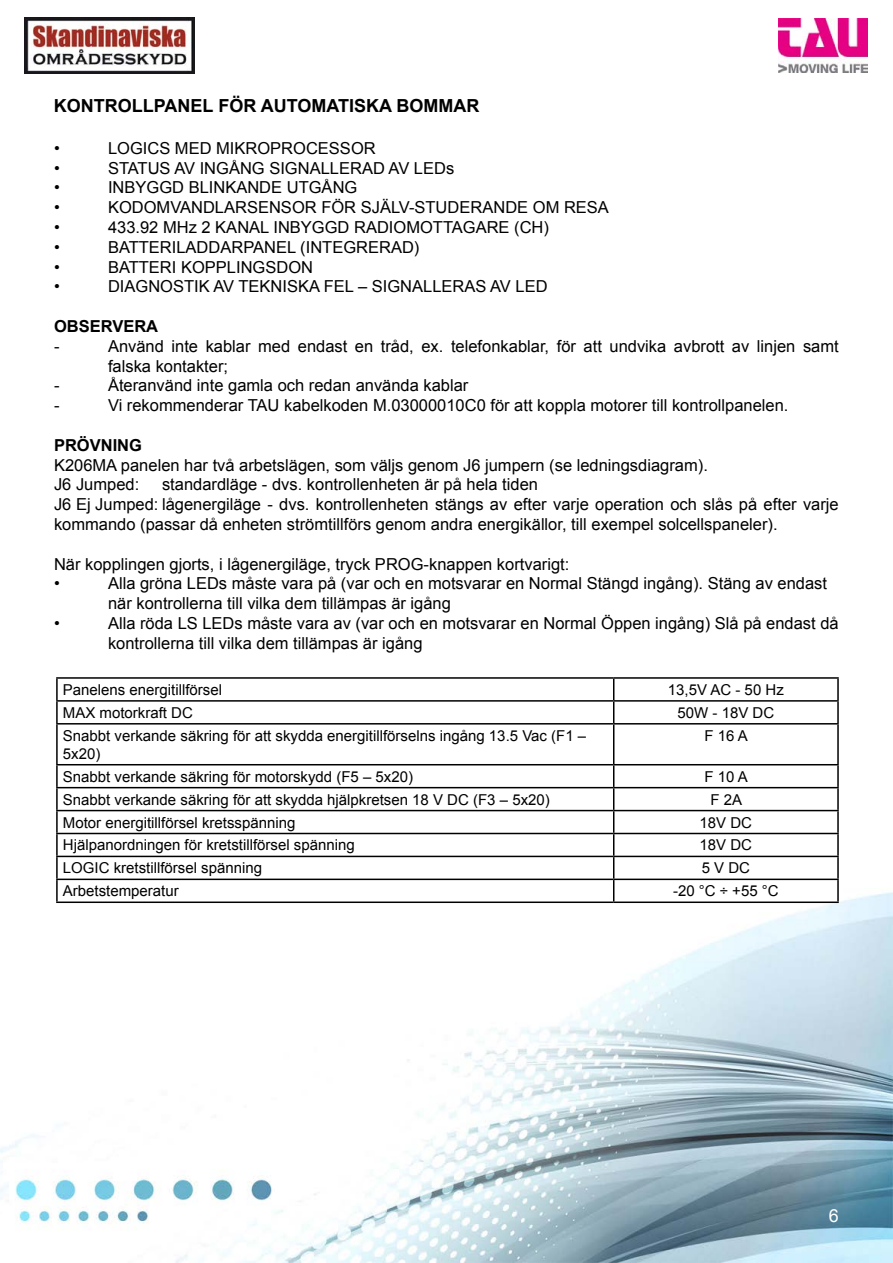
<style>
.page{position:relative;width:893px;height:1263px;background:#fff}
.page>*{position:absolute;margin:0;border:0;box-sizing:border-box;transform-origin:0 0}
.t1{font:700 18px "Arial";color:#000}
.t2{font:18px "Arial";color:#fff}
.t3{font:16.5px/19.8px "Arial";color:#000}
.t4{font:700 16.5px "Arial";color:#000}
.t5{font:15px/18px "Arial";color:#000}
</style>
<div class="page">
<img style="left:0;top:892px;width:893px;height:371px">
<img style="left:24px;top:18px;width:170px;height:55px">
<img style="left:778px;top:19px;width:89px;height:53px">
<svg style="left:58px;top:679px;width:779px;height:222px"></svg>
<hr style="left:56px;top:677px;width:558px;height:2px;background:#000">
<hr style="left:56px;top:679px;width:2px;height:21px;background:#000">
<hr style="left:614px;top:677px;width:225px;height:2px;background:#000">
<hr style="left:837px;top:679px;width:2px;height:21px;background:#000">
<hr style="left:56px;top:700px;width:558px;height:2px;background:#000">
<hr style="left:56px;top:702px;width:2px;height:21px;background:#000">
<hr style="left:614px;top:700px;width:225px;height:2px;background:#000">
<svg style="left:613px;top:679px;width:1px;height:44px"></svg>
<hr style="left:837px;top:702px;width:2px;height:21px;background:#000">
<hr style="left:56px;top:723px;width:558px;height:1px;background:#000">
<hr style="left:56px;top:724px;width:2px;height:40px;background:#000">
<hr style="left:614px;top:723px;width:225px;height:1px;background:#000">
<hr style="left:613px;top:724px;width:1px;height:40px;background:#000">
<hr style="left:837px;top:724px;width:2px;height:40px;background:#000">
<hr style="left:56px;top:764px;width:558px;height:1px;background:#000">
<hr style="left:56px;top:765px;width:2px;height:22px;background:#000">
<hr style="left:614px;top:764px;width:225px;height:1px;background:#000">
<hr style="left:837px;top:765px;width:2px;height:22px;background:#000">
<hr style="left:56px;top:787px;width:558px;height:1px;background:#000">
<hr style="left:56px;top:788px;width:2px;height:22px;background:#000">
<hr style="left:614px;top:787px;width:225px;height:1px;background:#000">
<hr style="left:837px;top:788px;width:2px;height:22px;background:#000">
<hr style="left:56px;top:810px;width:558px;height:1px;background:#000">
<hr style="left:56px;top:811px;width:2px;height:22px;background:#000">
<hr style="left:614px;top:810px;width:225px;height:1px;background:#000">
<hr style="left:837px;top:811px;width:2px;height:22px;background:#000">
<hr style="left:56px;top:833px;width:558px;height:1px;background:#000">
<hr style="left:56px;top:834px;width:2px;height:22px;background:#000">
<hr style="left:614px;top:833px;width:225px;height:1px;background:#000">
<hr style="left:837px;top:834px;width:2px;height:22px;background:#000">
<hr style="left:56px;top:856px;width:558px;height:1px;background:#000">
<hr style="left:56px;top:857px;width:2px;height:21px;background:#000">
<hr style="left:614px;top:856px;width:225px;height:1px;background:#000">
<hr style="left:837px;top:857px;width:2px;height:21px;background:#000">
<hr style="left:56px;top:878px;width:558px;height:2px;background:#000">
<hr style="left:56px;top:880px;width:2px;height:21px;background:#000">
<hr style="left:614px;top:878px;width:225px;height:2px;background:#000">
<svg style="left:613px;top:765px;width:1px;height:136px"></svg>
<hr style="left:837px;top:880px;width:2px;height:21px;background:#000">
<hr style="left:56px;top:901px;width:558px;height:2px;background:#000">
<hr style="left:614px;top:901px;width:225px;height:2px;background:#000">
<p class="t1" style="left:54px;top:94px;width:427px">KONTROLLPANEL FÖR AUTOMATISKA BOMMAR</p>
<p class="t3" style="left:54px;top:138px;width:7px">•</p>
<p class="t3" style="left:108px;top:138px;width:269px">LOGICS MED MIKROPROCESSOR</p>
<p class="t3" style="left:54px;top:158px;width:7px">•</p>
<p class="t3" style="left:108px;top:158px;width:348px">STATUS AV INGÅNG SIGNALLERAD AV LEDs</p>
<p class="t3" style="left:54px;top:178px;width:7px">•</p>
<p class="t3" style="left:108px;top:178px;width:251px">INBYGGD BLINKANDE UTGÅNG</p>
<p class="t3" style="left:54px;top:198px;width:7px">•</p>
<p class="t3" style="left:108px;top:198px;width:502px">KODOMVANDLARSENSOR FÖR SJÄLV-STUDERANDE OM RESA</p>
<p class="t3" style="left:54px;top:217px;width:7px">•</p>
<p class="t3" style="left:108px;top:217px;width:443px">433.92 MHz 2 KANAL INBYGGD RADIOMOTTAGARE (CH)</p>
<p class="t3" style="left:54px;top:237px;width:7px">•</p>
<p class="t3" style="left:108px;top:237px;width:313px">BATTERILADDARPANEL (INTEGRERAD)</p>
<p class="t3" style="left:54px;top:257px;width:7px">•</p>
<p class="t3" style="left:108px;top:257px;width:207px">BATTERI KOPPLINGSDON</p>
<p class="t3" style="left:54px;top:277px;width:7px">•</p>
<p class="t3" style="left:108px;top:277px;width:441px">DIAGNOSTIK AV TEKNISKA FEL – SIGNALLERAS AV LED</p>
<p class="t4" style="left:54px;top:315px;width:106px">OBSERVERA</p>
<p class="t3" style="left:54px;top:336px;width:7px">-</p>
<p class="t3" style="left:108px;top:336px;width:732px">Använd inte kablar med endast en tråd, ex. telefonkablar, för att undvika avbrott av linjen samt falska kontakter;</p>
<p class="t3" style="left:54px;top:376px;width:7px">-</p>
<p class="t3" style="left:108px;top:376px;width:362px">Återanvänd inte gamla och redan använda kablar</p>
<p class="t3" style="left:54px;top:396px;width:7px">-</p>
<p class="t3" style="left:108px;top:396px;width:682px">Vi rekommenderar TAU kabelkoden M.03000010C0 för att koppla motorer till kontrollpanelen.</p>
<p class="t4" style="left:54px;top:434px;width:90px">PRÖVNING</p>
<p class="t3" style="left:54px;top:455px;width:655px">K206MA panelen har två arbetslägen, som väljs genom J6 jumpern (se ledningsdiagram).<br>J6 Jumped:</p>
<p class="t3" style="left:54px;top:475px;width:786px;text-indent:108px">standardläge - dvs. kontrollenheten är på hela tiden<br>J6 Ej Jumped: lågenergiläge - dvs. kontrollenheten stängs av efter varje operation och slås på efter varje kommando (passar då enheten strömtillförs genom andra energikällor, till exempel solcellspaneler).</p>
<p class="t3" style="left:54px;top:554px;width:517px">När kopplingen gjorts, i lågenergiläge, tryck PROG-knappen kortvarigt: •</p>
<p class="t3" style="left:108px;top:574px;width:720px">Alla gröna LEDs måste vara på (var och en motsvarar en Normal Stängd ingång). Stäng av endast när kontrollerna till vilka dem tillämpas är igång</p>
<p class="t3" style="left:54px;top:613px;width:7px">•</p>
<p class="t3" style="left:108px;top:613px;width:732px">Alla röda LS LEDs måste vara av (var och en motsvarar en Normal Öppen ingång) Slå på endast då kontrollerna till vilka dem tillämpas är igång</p>
<p class="t5" style="left:63px;top:681px;width:161px">Panelens energitillförsel</p>
<p class="t5" style="left:668px;top:681px;width:117px">13,5V AC - 50 Hz</p>
<p class="t5" style="left:63px;top:704px;width:132px">MAX motorkraft DC</p>
<p class="t5" style="left:677px;top:704px;width:98px">50W - 18V DC</p>
<p class="t5" style="left:63px;top:727px;width:525px">Snabbt verkande säkring för att skydda energitillförselns ingång 13.5 Vac (F1 –<br>5x20)</p>
<p class="t5" style="left:705px;top:727px;width:45px">F 16 A</p>
<p class="t5" style="left:63px;top:767px;width:352px">Snabbt verkande säkring för motorskydd (F5 – 5x20)</p>
<p class="t5" style="left:705px;top:767px;width:45px">F 10 A</p>
<p class="t5" style="left:63px;top:790px;width:488px">Snabbt verkande säkring för att skydda hjälpkretsen 18 V DC (F3 – 5x20)</p>
<p class="t5" style="left:710px;top:790px;width:33px">F 2A</p>
<p class="t5" style="left:63px;top:813px;width:234px">Motor energitillförsel kretsspänning</p>
<p class="t5" style="left:700px;top:813px;width:54px">18V DC</p>
<p class="t5" style="left:63px;top:836px;width:293px">Hjälpanordningen för kretstillförsel spänning</p>
<p class="t5" style="left:700px;top:836px;width:54px">18V DC</p>
<p class="t5" style="left:63px;top:859px;width:201px">LOGIC kretstillförsel spänning</p>
<p class="t5" style="left:702px;top:859px;width:50px">5 V DC</p>
<p class="t5" style="left:63px;top:882px;width:117px">Arbetstemperatur</p>
<p class="t5" style="left:673px;top:882px;width:107px">-20 °C ÷ +55 °C</p>
<p class="t2" style="left:829px;top:1204px;width:12px">6</p>
</div>
